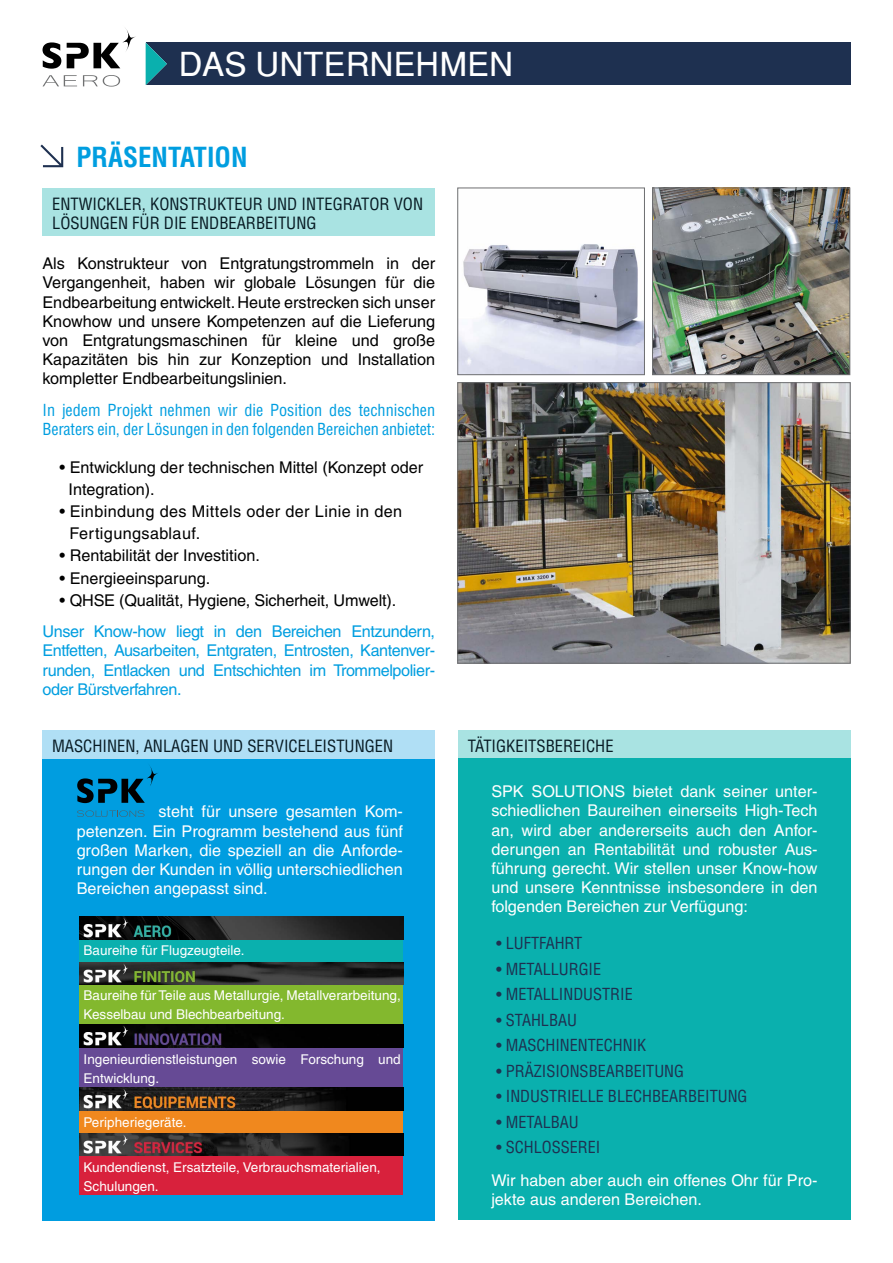
<style>
.page{position:relative;width:893px;height:1263px;background:#fff}
.page>*{position:absolute;margin:0;border:0;box-sizing:border-box;transform-origin:0 0}
.t1{font:33px "Helvetica";color:#fff}
.t2{font:700 condensed 27px "Helvetica LT Pro";color:#009ee0}
.t3{font:condensed 16.5px/19.8px "Helvetica LT Pro";color:#071a23}
.t4{font:16.2px/19.2px "Helvetica LT Pro";color:#fff;text-align:justify}
.t5{font:16.2px/19.2px "Helvetica LT Pro";color:#000;text-align:justify}
.t6{font:16.2px/19.2px "Helvetica LT Pro";letter-spacing:-.025em;color:#009ee0;text-align:justify}
.t7{font:condensed 16.2px "Helvetica LT Pro";color:#1e3050}
.t8{font:condensed 16.2px/19.2px "Helvetica LT Pro";color:#009ee0}
.t9{font:16.2px/22.2px "Helvetica LT Pro";letter-spacing:.025em;color:#000}
.t10{font:13.5px/19.2px "Helvetica LT Pro";color:#fff}
.s1{font-stretch:normal}
</style>
<div class="page">
<svg style="left:43px;top:42px;width:18px;height:27px"></svg>
<svg style="left:67px;top:28px;width:69px;height:40px"></svg>
<svg style="left:43px;top:75px;width:34px;height:11px"></svg>
<svg style="left:83px;top:75px;width:37px;height:12px"></svg>
<div style="left:43px;top:758px;width:392px;height:462px;background:#009de0"></div>
<div style="left:80px;top:939px;width:323px;height:25px;background:#0ab0ae"></div>
<div style="left:80px;top:1047px;width:323px;height:40px;background:#664a95"></div>
<div style="left:80px;top:1110px;width:323px;height:24px;background:#f0881e"></div>
<div style="left:80px;top:983px;width:323px;height:42px;background:#83b82e"></div>
<div style="left:80px;top:1155px;width:323px;height:40px;background:#d8213c"></div>
<div style="left:146px;top:43px;width:704px;height:42px;background:#1e3050"></div>
<div style="left:458px;top:758px;width:392px;height:462px;background:#0ab0ae"></div>
<img style="left:460px;top:384px;width:388px;height:277px">
<div style="left:458px;top:382px;width:392px;height:281px;border:1px solid #6e6f71"></div>
<img style="left:460px;top:244px;width:183px;height:129px">
<div style="left:458px;top:188px;width:187px;height:187px;border:1px solid #6e6f71"></div>
<img style="left:654px;top:190px;width:194px;height:183px">
<div style="left:652px;top:188px;width:198px;height:187px;border:1px solid #6e6f71"></div>
<svg style="left:146px;top:43px;width:21px;height:42px"></svg>
<div style="left:43px;top:188px;width:392px;height:48px;background:#a9e3e2"></div>
<div style="left:43px;top:730px;width:392px;height:29px;background:#b0dff5"></div>
<svg style="left:40px;top:145px;width:23px;height:22px"></svg>
<svg style="left:77px;top:765px;width:81px;height:38px"></svg>
<svg style="left:77px;top:810px;width:67px;height:7px"></svg>
<img style="left:79px;top:916px;width:324px;height:23px">
<img style="left:79px;top:962px;width:324px;height:23px">
<img style="left:79px;top:1024px;width:324px;height:23px">
<img style="left:79px;top:1087px;width:324px;height:23px">
<img style="left:79px;top:1133px;width:324px;height:23px">
<div style="left:458px;top:730px;width:392px;height:29px;background:#a9e3e2"></div>
<h1 class="t1" style="left:178px;top:44px;width:336px">DAS UNTERNEHMEN</h1>
<h2 class="t2" style="left:77px;top:139px;width:173px">PRÄSENTATION</h2>
<p class="t3" style="left:52px;top:194px;width:372px">ENTWICKLER, KONSTRUKTEUR UND INTEGRATOR VON<br>LÖSUNGEN FÜR DIE ENDBEARBEITUNG</p>
<p class="t5" style="left:43px;top:254px;width:394px">Als Konstrukteur von Entgratungstrommeln in der Vergangenheit, haben wir globale Lösungen für die Endbearbeitung entwickelt. Heute erstrecken sich unser Knowhow und unsere Kompetenzen auf die Lieferung von Entgratungsmaschinen für kleine und große Kapazitäten bis hin zur Konzeption und Installation kompletter Endbearbeitungslinien.</p>
<p class="t8" style="left:43px;top:400px;width:394px">I N JEDEM PROJEKT NEHMEN WIR DIE POSITION DES TECHNISCHEN<br>BERATERS EIN, DER LÖSUNGEN IN DEN FOLGENDEN BEREICHEN ANBIETET:</p>
<p class="t5" style="left:69px;top:456px;width:356px;line-height:22.2px;text-indent:-9px">• Entwicklung der technischen Mittel (Konzept oder<br>Integration).</p>
<p class="t9" style="left:69px;top:500px;width:334px;text-indent:-10px">• Einbindung des Mittels oder der Linie in den<br>Fertigungsablauf.</p>
<p class="t5" style="left:60px;top:546px;width:202px">• Rentabilität der Investition.</p>
<p class="t5" style="left:60px;top:568px;width:152px">• Energieeinsparung.</p>
<p class="t5" style="left:60px;top:590px;width:338px">• QHSE (Qualität, Hygiene, Sicherheit, Umwelt).</p>
<p class="t6" style="left:43px;top:622px;width:394px">Unser Know-how liegt in den Bereichen Entzundern, Entfetten, Ausarbeiten, Entgraten, Entrosten, Kantenver&shy;runden, Entlacken und Entschichten im Trommelpolier&shy;oder Bürstverfahren.</p>
<p class="t3" style="left:52px;top:736px;width:343px">MASCHINEN, ANLAGEN UND SERVICELEISTUNGEN</p>
<p class="t4" style="left:77px;top:802px;width:328px;text-indent:82px">steht für unsere gesamten Kom&shy;petenzen. Ein Programm bestehend aus fünf großen Marken, die speziell an die Anforde&shy;rungen der Kunden in völlig unterschiedlichen Bereichen angepasst sind.</p>
<p class="t10" style="left:84px;top:940px;width:162px">Baureihe für Flugzeugteile.</p>
<p class="t10" style="left:84px;top:985px;width:319px">Baureihe für Teile aus Metallurgie, Metallverarbeitung,<br>Kesselbau und Blechbearbeitung.</p>
<p class="t10" style="left:84px;top:1049px;width:319px">Ingenieurdienstleistungen sowie Forschung und<br>Entwicklung.</p>
<p class="t10" style="left:84px;top:1113px;width:104px">Peripheriegeräte.</p>
<p class="t10" style="left:84px;top:1158px;width:299px">Kundendienst, Ersatzteile, Verbrauchsmaterialien,<br>Schulungen.</p>
<p class="t3" style="left:468px;top:736px;width:147px">TÄTIGKEITSBEREICHE</p>
<p class="t4" style="left:491px;top:782px;width:328px">SPK SOLUTIONS bietet dank seiner unter&shy;schiedlichen Baureihen einerseits High-Tech an, wird aber andererseits auch den Anfor&shy;derungen an Rentabilität und robuster Aus&shy;führung gerecht. Wir stellen unser Know-how und unsere Kenntnisse insbesondere in den folgenden Bereichen zur Verfügung:</p>
<p class="t7" style="left:496px;top:933px;width:88px"><span class="s1">•</span> LUFTFAHRT</p>
<p class="t7" style="left:496px;top:959px;width:107px"><span class="s1">•</span> METALLURGIE</p>
<p class="t7" style="left:496px;top:984px;width:138px"><span class="s1">•</span> METALLINDUSTRIE</p>
<p class="t7" style="left:496px;top:1010px;width:82px"><span class="s1">•</span> STAHLBAU</p>
<p class="t7" style="left:496px;top:1035px;width:150px"><span class="s1">•</span> MASCHINENTECHNIK</p>
<p class="t7" style="left:496px;top:1061px;width:189px"><span class="s1">•</span> PRÄZISIONSBEARBEITUNG</p>
<p class="t7" style="left:496px;top:1086px;width:253px"><span class="s1">•</span> I NDUSTRIELLE BLECHBEARBEITUNG</p>
<p class="t7" style="left:496px;top:1112px;width:84px"><span class="s1">•</span> METALBAU</p>
<p class="t7" style="left:496px;top:1137px;width:106px"><span class="s1">•</span> SCHLOSSEREI</p>
<p class="t4" style="left:491px;top:1171px;width:328px">Wir haben aber auch ein offenes Ohr für Pro&shy;jekte aus anderen Bereichen.</p>
</div>
